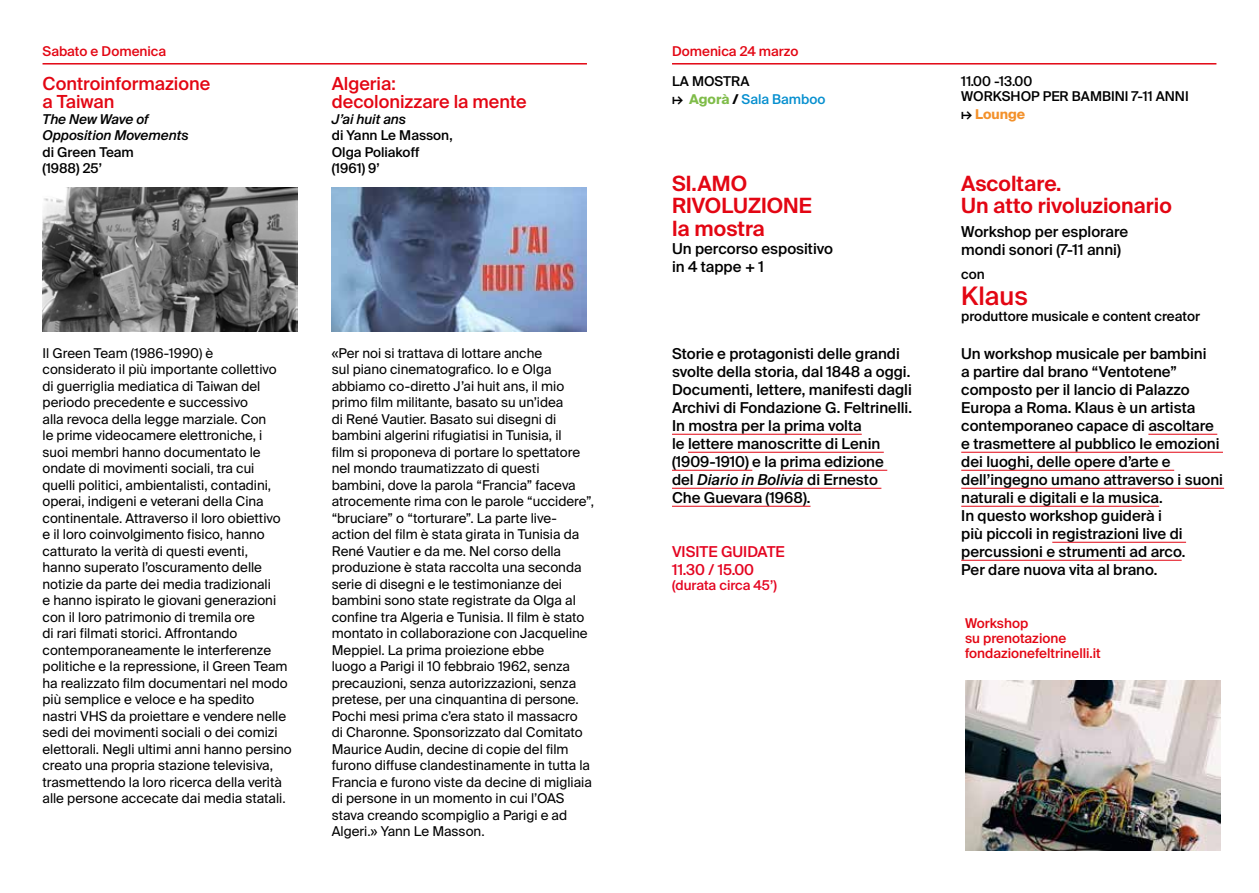
<style>
.page{position:relative;width:1259px;height:893px;background:#fff}
.page>*{position:absolute;margin:0;border:0;box-sizing:border-box;transform-origin:0 0}
.t1{font:500 25.5px "Suisse Intl";color:#e30613}
.t2{font:600 21px/22.5px "Suisse Intl";color:#e30613}
.t3{font:500 18px/18px "Suisse Intl";color:#e30613}
.t4{font:500 15px/18px "Suisse Intl";color:#000}
.t5{font:500 15px/18px "Suisse Intl";color:#e40521}
.t6{font:13.5px/16.5px "Suisse Intl";color:#000}
.t7{font:500 13.5px/16.2px "Suisse Intl";color:#000}
.t8{font:500 13.5px/15px "Suisse Intl";color:#e30613}
.t9{font:italic 500 13.5px/16.2px "Suisse Intl";color:#000}
.t10{font:500 13.5px/18px "Suisse Intl";color:#068fcf}
.t11{font:500 13.5px "Suisse Intl";color:#e40521}
.t12{font:700 13.5px "Suisse Intl";color:#f3912b}
.s1{color:#000}
.s2{font-weight:700;color:#7fbc49}
.s3{font-weight:700;color:#000}
.s4{font-weight:500;color:#000}
.s5{font-style:italic}
</style>
<div class="page">
<img style="left:43px;top:187px;width:255px;height:145px">
<img style="left:332px;top:187px;width:255px;height:145px">
<hr style="left:43px;top:63px;width:544px;height:2px;background:#e30613">
<hr style="left:672px;top:434px;width:189px;height:1px;background:#e30613">
<hr style="left:688px;top:452px;width:196px;height:1px;background:#e30613">
<hr style="left:672px;top:470px;width:80px;height:1px;background:#e30613">
<hr style="left:780px;top:470px;width:107px;height:1px;background:#e30613">
<hr style="left:672px;top:488px;width:209px;height:1px;background:#e30613">
<hr style="left:672px;top:506px;width:138px;height:1px;background:#e30613">
<hr style="left:1148px;top:434px;width:69px;height:1px;background:#e30613">
<hr style="left:961px;top:452px;width:262px;height:1px;background:#e30613">
<hr style="left:961px;top:470px;width:213px;height:1px;background:#e30613">
<hr style="left:961px;top:488px;width:263px;height:1px;background:#e30613">
<hr style="left:961px;top:506px;width:198px;height:1px;background:#e30613">
<hr style="left:1052px;top:542px;width:134px;height:1px;background:#e30613">
<hr style="left:961px;top:560px;width:220px;height:1px;background:#e30613">
<hr style="left:672px;top:63px;width:544px;height:2px;background:#e30613">
<img style="left:965px;top:680px;width:255px;height:170px">
<p class="t8" style="left:43px;top:44px;width:125px">Sabato e Domenica</p>
<h3 class="t3" style="left:43px;top:75px;width:169px">Controinformazione a Taiwan</h3>
<p class="t9" style="left:43px;top:111px;width:148px">The New Wave of<br>Opposition Movements</p>
<p class="t7" style="left:43px;top:144px;width:93px">di Green Team (1988) 25’</p>
<h3 class="t3" style="left:332px;top:75px;width:196px">Algeria:<br>decolonizzare la mente</h3>
<p class="t9" style="left:332px;top:111px;width:76px">J’ai huit ans</p>
<p class="t7" style="left:332px;top:128px;width:122px">di Yann Le Masson,<br>Olga Poliakoff (1961) 9’</p>
<p class="t6" style="left:43px;top:345px;width:251px">Il Green Team (1986-1990) è<br>considerato il più importante collettivo<br>di guerriglia mediatica di Taiwan del periodo precedente e successivo<br>alla revoca della legge marziale. Con<br>le prime videocamere elettroniche, i<br>suoi membri hanno documentato le ondate di movimenti sociali, tra cui<br>quelli politici, ambientalisti, contadini, operai, indigeni e veterani della Cina continentale. Attraverso il loro obiettivo e il loro coinvolgimento fisico, hanno catturato la verità di questi eventi,<br>hanno superato l’oscuramento delle notizie da parte dei media tradizionali<br>e hanno ispirato le giovani generazioni con il loro patrimonio di tremila ore<br>di rari filmati storici. Affrontando contemporaneamente le interferenze politiche e la repressione, il Green Team ha realizzato film documentari nel modo più semplice e veloce e ha spedito nastri VHS da proiettare e vendere nelle sedi dei movimenti sociali o dei comizi elettorali. Negli ultimi anni hanno persino creato una propria stazione televisiva, trasmettendo la loro ricerca della verità alle persone accecate dai media statali.</p>
<p class="t6" style="left:332px;top:345px;width:264px">«Per noi si trattava di lottare anche<br>sul piano cinematografico. Io e Olga abbiamo co-diretto J’ai huit ans, il mio primo film militante, basato su un’idea<br>di René Vautier. Basato sui disegni di bambini algerini rifugiatisi in Tunisia, il<br>film si proponeva di portare lo spettatore nel mondo traumatizzato di questi bambini, dove la parola “Francia” faceva atrocemente rima con le parole “uccidere”, “bruciare” o “torturare”. La parte live&shy;action del film è stata girata in Tunisia da René Vautier e da me. Nel corso della produzione è stata raccolta una seconda serie di disegni e le testimonianze dei bambini sono state registrate da Olga al confine tra Algeria e Tunisia. Il film è stato montato in collaborazione con Jacqueline Meppiel. La prima proiezione ebbe<br>luogo a Parigi il 10 febbraio 1962, senza precauzioni, senza autorizzazioni, senza pretese, per una cinquantina di persone.<br>Pochi mesi prima c’era stato il massacro<br>di Charonne. Sponsorizzato dal Comitato Maurice Audin, decine di copie del film furono diffuse clandestinamente in tutta la Francia e furono viste da decine di migliaia di persone in un momento in cui l’OAS stava creando scompiglio a Parigi e ad Algeri.» Yann Le Masson.</p>
<p class="t8" style="left:672px;top:44px;width:128px">Domenica 24 marzo</p>
<p class="t10" style="left:672px;top:72px;width:155px"><span class="s1">LA MOSTRA<br>↦</span> <span class="s2">Agorà</span> <span class="s3">/</span> Sala Bamboo</p>
<p class="t7" style="left:961px;top:74px;width:229px;line-height:15px">11.00 -13.00<br>WORKSHOP PER BAMBINI 7-11 ANNI</p>
<p class="t12" style="left:961px;top:106px;width:66px"><span class="s4">↦</span> Lounge</p>
<h2 class="t2" style="left:672px;top:172px;width:141px">SI.AMO<br>RIVOLUZIONE la mostra</h2>
<p class="t4" style="left:672px;top:240px;width:163px">Un percorso espositivo in 4 tappe + 1</p>
<p class="t4" style="left:672px;top:345px;width:241px">Storie e protagonisti delle grandi svolte della storia, dal 1848 a oggi.<br>Documenti, lettere, manifesti dagli<br>Archivi di Fondazione G. Feltrinelli.<br>In mostra per la prima volta<br>le lettere manoscritte di Lenin (1909-1910) e la prima edizione<br>del <span class="s5">Diario in Bolivia</span> di Ernesto<br>Che Guevara (1968).</p>
<p class="t5" style="left:672px;top:543px;width:114px">VISITE GUIDATE<br>11.30 / 15.00</p>
<p class="t11" style="left:672px;top:578px;width:106px">(durata circa 45’)</p>
<h2 class="t2" style="left:961px;top:172px;width:212px">Ascoltare.<br>Un atto rivoluzionario</h2>
<p class="t4" style="left:961px;top:223px;width:168px">Workshop per esplorare mondi sonori (7-11 anni)</p>
<p class="t7" style="left:961px;top:266px;width:25px">con</p>
<h1 class="t1" style="left:961px;top:281px;width:68px">Klaus</h1>
<p class="t7" style="left:961px;top:308px;width:240px">produttore musicale e content creator</p>
<p class="t4" style="left:961px;top:345px;width:263px">Un workshop musicale per bambini<br>a partire dal brano “Ventotene” composto per il lancio di Palazzo Europa a Roma. Klaus è un artista contemporaneo capace di ascoltare e trasmettere al pubblico le emozioni dei luoghi, delle opere d’arte e dell’ingegno umano attraverso i suoni naturali e digitali e la musica.<br>In questo workshop guiderà i<br>più piccoli in registrazioni live di percussioni e strumenti ad arco.<br>Per dare nuova vita al brano.</p>
<p class="t8" style="left:965px;top:615px;width:137px">Workshop<br>su prenotazione fondazionefeltrinelli.it</p>
</div>
